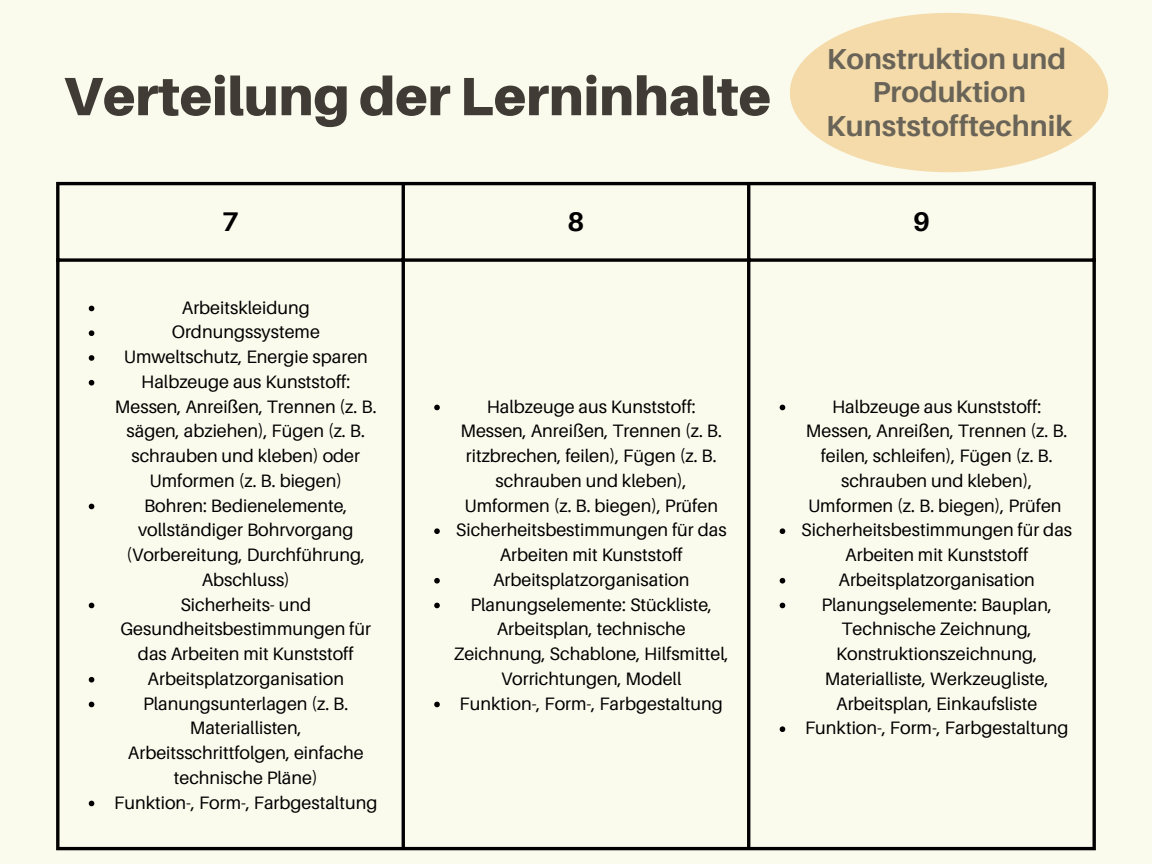
<style>
.page{position:relative;width:1152px;height:864px;background:#fafaed}
.page>*{position:absolute;margin:0;border:0;box-sizing:border-box;transform-origin:0 0}
.t1{font:900 54px "Aileron";color:#403c35}
.t2{font:700 28.95px "Aileron";color:#6a6458}
.t3{font:700 27px "Aileron";color:#000}
.t4{font:18px/24.8px "Aileron";color:#000;text-align:center}
</style>
<div class="page">
<svg style="left:89px;top:306px;width:5px;height:5px"></svg>
<svg style="left:89px;top:330px;width:5px;height:6px"></svg>
<svg style="left:89px;top:355px;width:5px;height:6px"></svg>
<svg style="left:89px;top:380px;width:5px;height:6px"></svg>
<svg style="left:89px;top:504px;width:5px;height:5px"></svg>
<svg style="left:89px;top:603px;width:5px;height:5px"></svg>
<svg style="left:89px;top:677px;width:5px;height:6px"></svg>
<svg style="left:89px;top:702px;width:5px;height:5px"></svg>
<svg style="left:89px;top:801px;width:5px;height:5px"></svg>
<svg style="left:434px;top:405px;width:6px;height:5px"></svg>
<svg style="left:434px;top:528px;width:6px;height:6px"></svg>
<svg style="left:434px;top:578px;width:6px;height:6px"></svg>
<svg style="left:434px;top:603px;width:6px;height:5px"></svg>
<svg style="left:434px;top:702px;width:6px;height:5px"></svg>
<svg style="left:780px;top:405px;width:5px;height:5px"></svg>
<svg style="left:780px;top:528px;width:5px;height:6px"></svg>
<svg style="left:780px;top:578px;width:5px;height:6px"></svg>
<svg style="left:780px;top:603px;width:5px;height:5px"></svg>
<svg style="left:780px;top:726px;width:5px;height:6px"></svg>
<hr style="left:56px;top:185px;width:3px;height:662px;background:#000">
<hr style="left:402px;top:185px;width:3px;height:662px;background:#000">
<hr style="left:747px;top:185px;width:3px;height:662px;background:#000">
<hr style="left:1093px;top:185px;width:3px;height:662px;background:#000">
<hr style="left:56px;top:182px;width:1040px;height:3px;background:#000">
<svg style="left:59px;top:258px;width:1034px;height:4px;background:#252524"></svg>
<hr style="left:56px;top:847px;width:1040px;height:3px;background:#000">
<svg style="left:790px;top:13px;width:318px;height:159px;fill:#f4dba9"></svg>
<p class="t1" style="left:63px;top:63px;width:710px">Verteilung der Lerninhalte</p>
<p class="t2" style="left:827px;top:41px;width:241px">Konstruktion und</p>
<p class="t2" style="left:873px;top:74px;width:155px">Produktion</p>
<p class="t2" style="left:826px;top:108px;width:248px">Kunststofftechnik</p>
<p class="t3" style="left:222px;top:205px;width:18px">7</p>
<p class="t3" style="left:568px;top:205px;width:18px">8</p>
<p class="t3" style="left:913px;top:205px;width:18px">9</p>
<p class="t4" style="left:182px;top:294px;width:129px">Arbeitskleidung</p>
<p class="t4" style="left:172px;top:319px;width:150px">Ordnungssysteme</p>
<p class="t4" style="left:124px;top:344px;width:246px">Umweltschutz, Energie sparen</p>
<p class="t4" style="left:115px;top:369px;width:263px">Halbzeuge aus Kunststoff:<br>Messen, Anreißen, Trennen (z. B. sägen, abziehen), Fügen (z. B. schrauben und kleben) oder<br>Umformen (z. B. biegen)</p>
<p class="t4" style="left:127px;top:492px;width:240px">Bohren: Bedienelemente, vollständiger Bohrvorgang (Vorbereitung, Durchführung,<br>Abschluss)</p>
<p class="t4" style="left:121px;top:591px;width:252px">Sicherheits- und<br>Gesundheitsbestimmungen für das Arbeiten mit Kunststoff</p>
<p class="t4" style="left:148px;top:666px;width:198px">Arbeitsplatzorganisation</p>
<p class="t4" style="left:128px;top:690px;width:237px">Planungsunterlagen (z. B.<br>Materiallisten,<br>Arbeitsschrittfolgen, einfache technische Pläne)</p>
<p class="t4" style="left:114px;top:789px;width:265px">Funktion-, Form-, Farbgestaltung</p>
<p class="t4" style="left:460px;top:393px;width:263px">Halbzeuge aus Kunststoff:<br>Messen, Anreißen, Trennen (z. B. ritzbrechen, feilen), Fügen (z. B. schrauben und kleben),<br>Umformen (z. B. biegen), Prüfen</p>
<p class="t4" style="left:456px;top:517px;width:272px">Sicherheitsbestimmungen für das<br>Arbeiten mit Kunststoff</p>
<p class="t4" style="left:493px;top:567px;width:198px">Arbeitsplatzorganisation</p>
<p class="t4" style="left:454px;top:591px;width:277px">Planungselemente: Stückliste,<br>Arbeitsplan, technische<br>Zeichnung, Schablone, Hilfsmittel,<br>Vorrichtungen, Modell</p>
<p class="t4" style="left:460px;top:690px;width:265px">Funktion-, Form-, Farbgestaltung</p>
<p class="t4" style="left:806px;top:393px;width:263px">Halbzeuge aus Kunststoff:<br>Messen, Anreißen, Trennen (z. B. feilen, schleifen), Fügen (z. B. schrauben und kleben),<br>Umformen (z. B. biegen), Prüfen</p>
<p class="t4" style="left:801px;top:517px;width:272px">Sicherheitsbestimmungen für das<br>Arbeiten mit Kunststoff</p>
<p class="t4" style="left:839px;top:567px;width:198px">Arbeitsplatzorganisation</p>
<p class="t4" style="left:821px;top:591px;width:232px">Planungselemente: Bauplan,<br>Technische Zeichnung,<br>Konstruktionszeichnung,<br>Materialliste, Werkzeugliste,<br>Arbeitsplan, Einkaufsliste</p>
<p class="t4" style="left:805px;top:715px;width:265px">Funktion-, Form-, Farbgestaltung</p>
</div>
